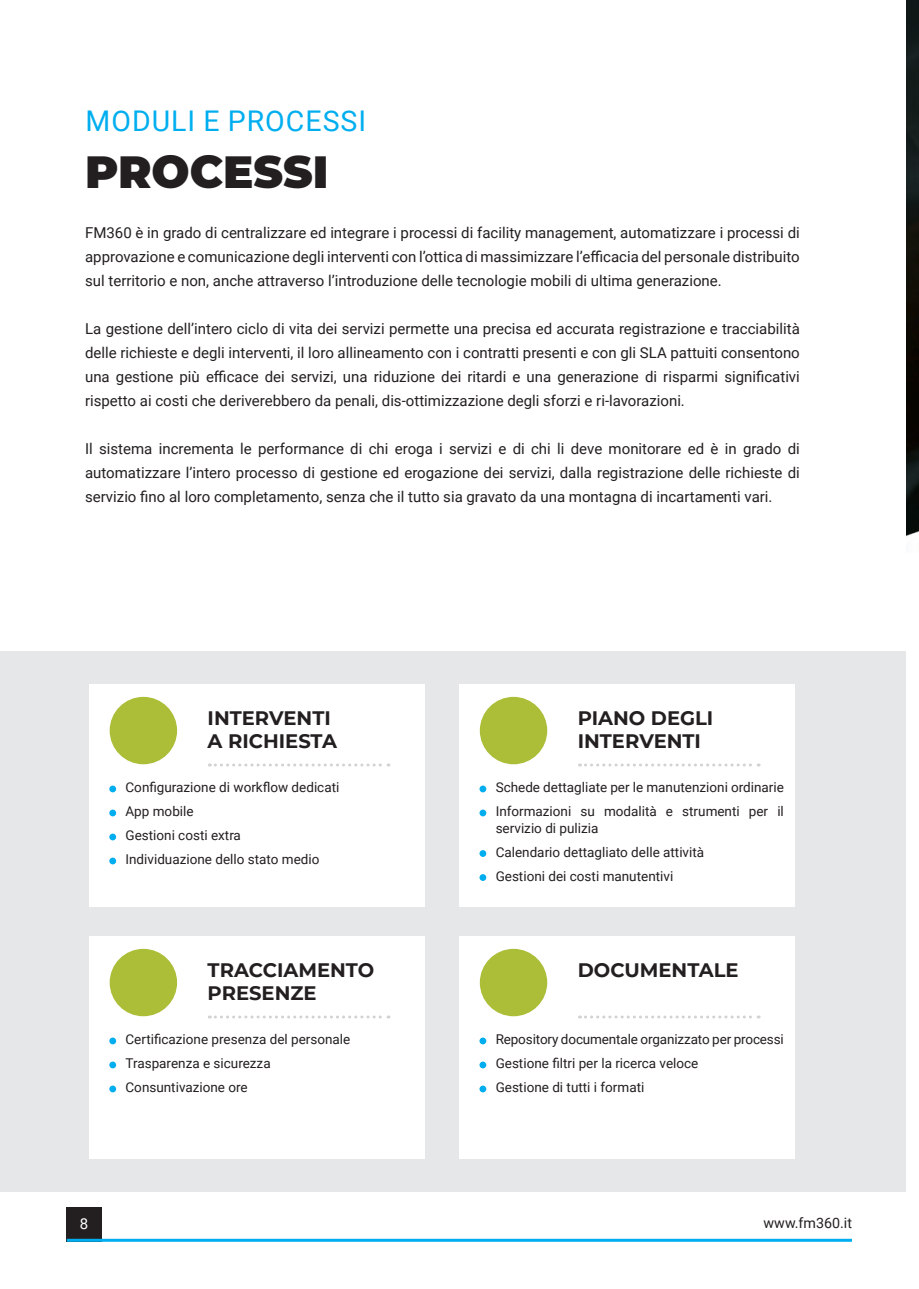
<style>
.page{position:relative;width:919px;height:1289px;background:#fff}
.page>*{position:absolute;margin:0;border:0;box-sizing:border-box;transform-origin:0 0}
.t1{font:900 45px "Montserrat";color:#231f20}
.t2{font:28.5px "Roboto";letter-spacing:.035em;color:#00aeef}
.t3{font:700 19.5px "Montserrat";color:#231f20}
.t4{font:15px/24px "Roboto";color:#231f20;text-align:justify}
.t5{font:15px "Roboto";color:#fff}
.t6{font:14.25px "Roboto";color:#231f20}
.t7{font:13.5px/16.5px "Roboto";color:#231f20}
</style>
<div class="page">
<div style="left:0;top:651px;width:906px;height:540px;background:#e6e7e9"></div>
<img style="left:906px;top:0;width:12px;height:536px">
<div style="left:67px;top:1206px;width:35px;height:35px;background:#231f20"></div>
<hr style="left:67px;top:1238px;width:784px;height:3px;background:#00aeef">
<div style="left:89px;top:684px;width:335px;height:223px;background:#fff"></div>
<div style="left:89px;top:936px;width:335px;height:223px;background:#fff"></div>
<div style="left:459px;top:936px;width:335px;height:223px;background:#fff"></div>
<div style="left:459px;top:684px;width:335px;height:223px;background:#fff"></div>
<div style="left:110px;top:697px;width:67px;height:67px;background:#acbe37;border-radius:50%"></div>
<div style="left:110px;top:948px;width:67px;height:68px;background:#acbe37;border-radius:50%"></div>
<div style="left:480px;top:697px;width:67px;height:67px;background:#acbe37;border-radius:50%"></div>
<div style="left:480px;top:948px;width:67px;height:68px;background:#acbe37;border-radius:50%"></div>
<svg style="left:209px;top:763px;width:180px;height:3px"></svg>
<svg style="left:209px;top:1015px;width:180px;height:3px"></svg>
<svg style="left:579px;top:763px;width:180px;height:3px"></svg>
<svg style="left:579px;top:1015px;width:180px;height:3px"></svg>
<div style="left:109px;top:785px;width:7px;height:7px;background:#00aeef;border-radius:50%"></div>
<div style="left:109px;top:809px;width:7px;height:7px;background:#00aeef;border-radius:50%"></div>
<div style="left:109px;top:833px;width:7px;height:7px;background:#00aeef;border-radius:50%"></div>
<div style="left:109px;top:857px;width:7px;height:7px;background:#00aeef;border-radius:50%"></div>
<div style="left:109px;top:1037px;width:7px;height:7px;background:#00aeef;border-radius:50%"></div>
<div style="left:109px;top:1061px;width:7px;height:7px;background:#00aeef;border-radius:50%"></div>
<div style="left:109px;top:1085px;width:7px;height:7px;background:#00aeef;border-radius:50%"></div>
<div style="left:479px;top:785px;width:7px;height:7px;background:#00aeef;border-radius:50%"></div>
<div style="left:479px;top:809px;width:7px;height:7px;background:#00aeef;border-radius:50%"></div>
<div style="left:479px;top:850px;width:7px;height:6px;background:#00aeef;border-radius:50%"></div>
<div style="left:479px;top:874px;width:7px;height:6px;background:#00aeef;border-radius:50%"></div>
<div style="left:479px;top:1037px;width:7px;height:7px;background:#00aeef;border-radius:50%"></div>
<div style="left:479px;top:1061px;width:7px;height:7px;background:#00aeef;border-radius:50%"></div>
<div style="left:479px;top:1085px;width:7px;height:7px;background:#00aeef;border-radius:50%"></div>
<p class="t2" style="left:86px;top:101px;width:282px">MODULI E PROCESSI</p>
<p class="t1" style="left:85px;top:138px;width:245px">PROCESSI</p>
<p class="t4" style="left:85px;top:220px;width:716px">FM360 è in grado di centralizzare ed integrare i processi di facility management, automatizzare i processi di approvazione e comunicazione degli interventi con l’ottica di massimizzare l’efficacia del personale distribuito sul territorio e non, anche attraverso l’introduzione delle tecnologie mobili di ultima generazione.</p>
<p class="t4" style="left:85px;top:316px;width:716px">La gestione dell’intero ciclo di vita dei servizi permette una precisa ed accurata registrazione e tracciabilità delle richieste e degli interventi, il loro allineamento con i contratti presenti e con gli SLA pattuiti consentono una gestione più efficace dei servizi, una riduzione dei ritardi e una generazione di risparmi significativi rispetto ai costi che deriverebbero da penali, dis-ottimizzazione degli sforzi e ri-lavorazioni.</p>
<p class="t4" style="left:85px;top:436px;width:716px">Il sistema incrementa le performance di chi eroga i servizi e di chi li deve monitorare ed è in grado di automatizzare l’intero processo di gestione ed erogazione dei servizi, dalla registrazione delle richieste di servizio fino al loro completamento, senza che il tutto sia gravato da una montagna di incartamenti vari.</p>
<p class="t3" style="left:207px;top:704px;width:125px">INTERVENTI</p>
<p class="t3" style="left:207px;top:726px;width:131px">A RICHIESTA</p>
<p class="t7" style="left:125px;top:778px;width:215px">Configurazione di workflow dedicati</p>
<p class="t7" style="left:125px;top:802px;width:70px">App mobile</p>
<p class="t7" style="left:125px;top:826px;width:117px">Gestioni costi extra</p>
<p class="t7" style="left:125px;top:850px;width:195px">Individuazione dello stato medio</p>
<p class="t3" style="left:207px;top:956px;width:168px">TRACCIAMENTO</p>
<p class="t3" style="left:207px;top:978px;width:110px">PRESENZE</p>
<p class="t7" style="left:125px;top:1030px;width:226px">Certificazione presenza del personale</p>
<p class="t7" style="left:125px;top:1054px;width:147px">Trasparenza e sicurezza</p>
<p class="t7" style="left:125px;top:1078px;width:124px">Consuntivazione ore</p>
<p class="t3" style="left:577px;top:704px;width:137px">PIANO DEGLI</p>
<p class="t3" style="left:577px;top:726px;width:125px">INTERVENTI</p>
<p class="t7" style="left:495px;top:778px;width:290px">Schede dettagliate per le manutenzioni ordinarie</p>
<p class="t7" style="left:495px;top:802px;width:290px">Informazioni su modalità e strumenti per il servizio di pulizia</p>
<p class="t7" style="left:495px;top:843px;width:210px">Calendario dettagliato delle attività</p>
<p class="t7" style="left:495px;top:867px;width:179px">Gestioni dei costi manutentivi</p>
<p class="t3" style="left:577px;top:956px;width:162px">DOCUMENTALE</p>
<p class="t7" style="left:495px;top:1030px;width:290px">Repository documentale organizzato per processi</p>
<p class="t7" style="left:495px;top:1054px;width:204px">Gestione filtri per la ricerca veloce</p>
<p class="t7" style="left:495px;top:1078px;width:150px">Gestione di tutti i formati</p>
<p class="t5" style="left:80px;top:1213px;width:10px">8</p>
<p class="t6" style="left:763px;top:1213px;width:90px">www.fm360.it</p>
</div>
